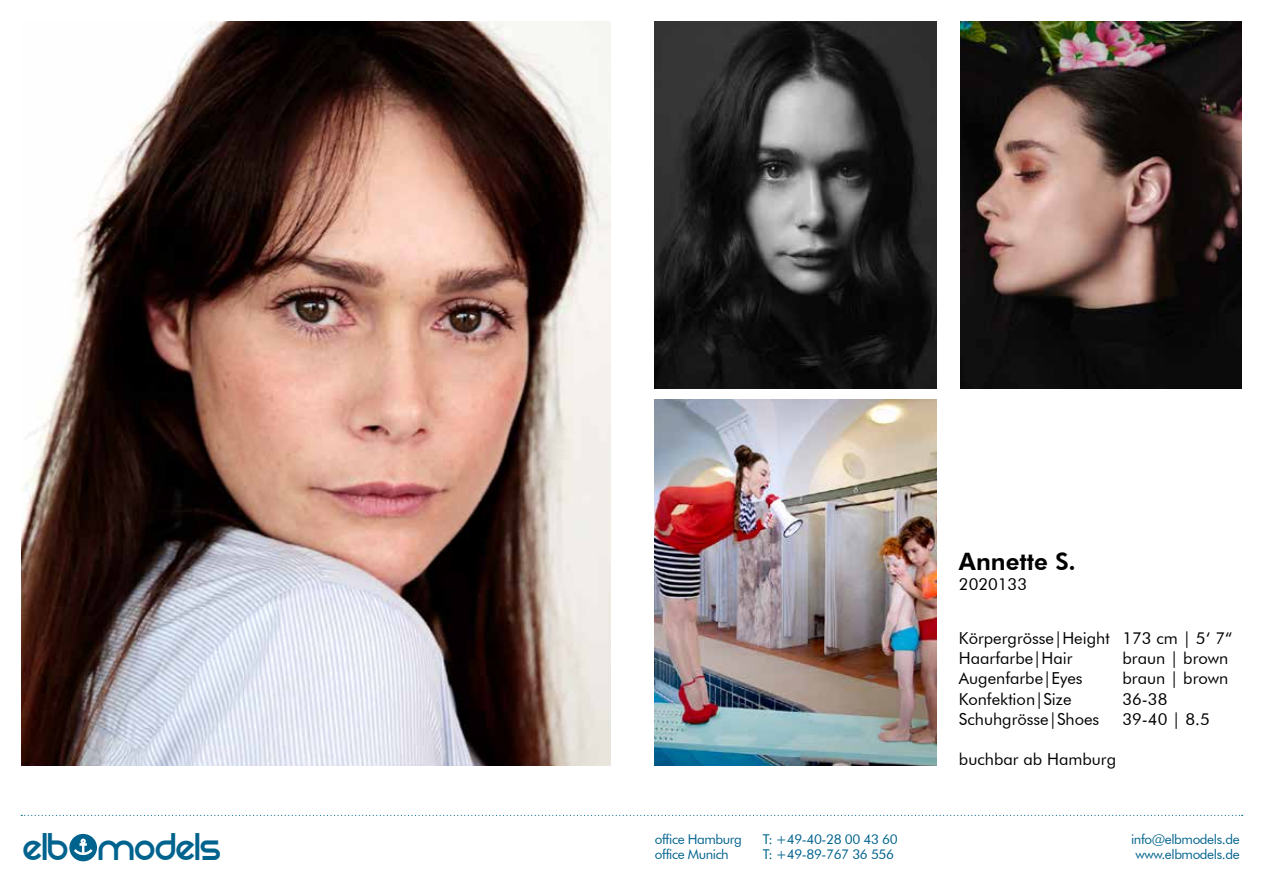
<style>
.page{position:relative;width:1263px;height:893px;background:#fff}
.page>*{position:absolute;margin:0;border:0;box-sizing:border-box;transform-origin:0 0}
.t1{font:43.05px "REZ";color:#00638e}
.t2{font:800 24px "Futura BT";color:#000}
.t3{font:16.5px/20.2px "Futura BT";color:#000}
.t4{font:13.5px "Futura BT";letter-spacing:-.03em;color:#00638e}
</style>
<div class="page">
<img style="left:655px;top:21px;width:281px;height:367px">
<img style="left:960px;top:21px;width:282px;height:367px">
<img style="left:655px;top:399px;width:281px;height:366px">
<img style="left:21px;top:21px;width:589px;height:744px">
<div style="left:69px;top:834px;width:28px;height:27px;background:#00638e;border-radius:50%"></div>
<svg style="left:74px;top:839px;width:19px;height:17px"></svg>
<svg style="left:21px;top:815px;width:1222px;height:1px"></svg>
<h1 class="t1" style="left:24px;top:833px;width:199px">elb models</h1>
<h2 class="t2" style="left:959px;top:547px;width:118px">Annette S.</h2>
<p class="t3" style="left:959px;top:574px;width:70px">2020133</p>
<p class="t3" style="left:959px;top:628px;width:275px">Körpergrösse|Height 173 cm | 5‘ 7“<br>Haarfarbe|Hair</p>
<p class="t3" style="left:1122px;top:648px;width:108px">braun | brown</p>
<p class="t3" style="left:959px;top:668px;width:125px">Augenfarbe|Eyes</p>
<p class="t3" style="left:1122px;top:668px;width:108px">braun | brown</p>
<p class="t3" style="left:959px;top:688px;width:114px">Konfektion|Size</p>
<p class="t3" style="left:1122px;top:688px;width:46px">36-38</p>
<p class="t3" style="left:959px;top:709px;width:142px">Schuhgrösse|Shoes</p>
<p class="t3" style="left:1122px;top:709px;width:89px">39-40 | 8.5</p>
<p class="t3" style="left:959px;top:749px;width:159px">buchbar ab Hamburg</p>
<p class="t4" style="left:655px;top:831px;width:88px">office Hamburg</p>
<p class="t4" style="left:763px;top:831px;width:136px">T: +49-40-28 00 43 60</p>
<p class="t4" style="left:1131px;top:831px;width:110px">info@elbmodels.de</p>
<p class="t4" style="left:655px;top:846px;width:75px">office Munich</p>
<p class="t4" style="left:763px;top:846px;width:133px">T: +49-89-767 36 556</p>
<p class="t4" style="left:1135px;top:846px;width:106px">www.elbmodels.de</p>
</div>
